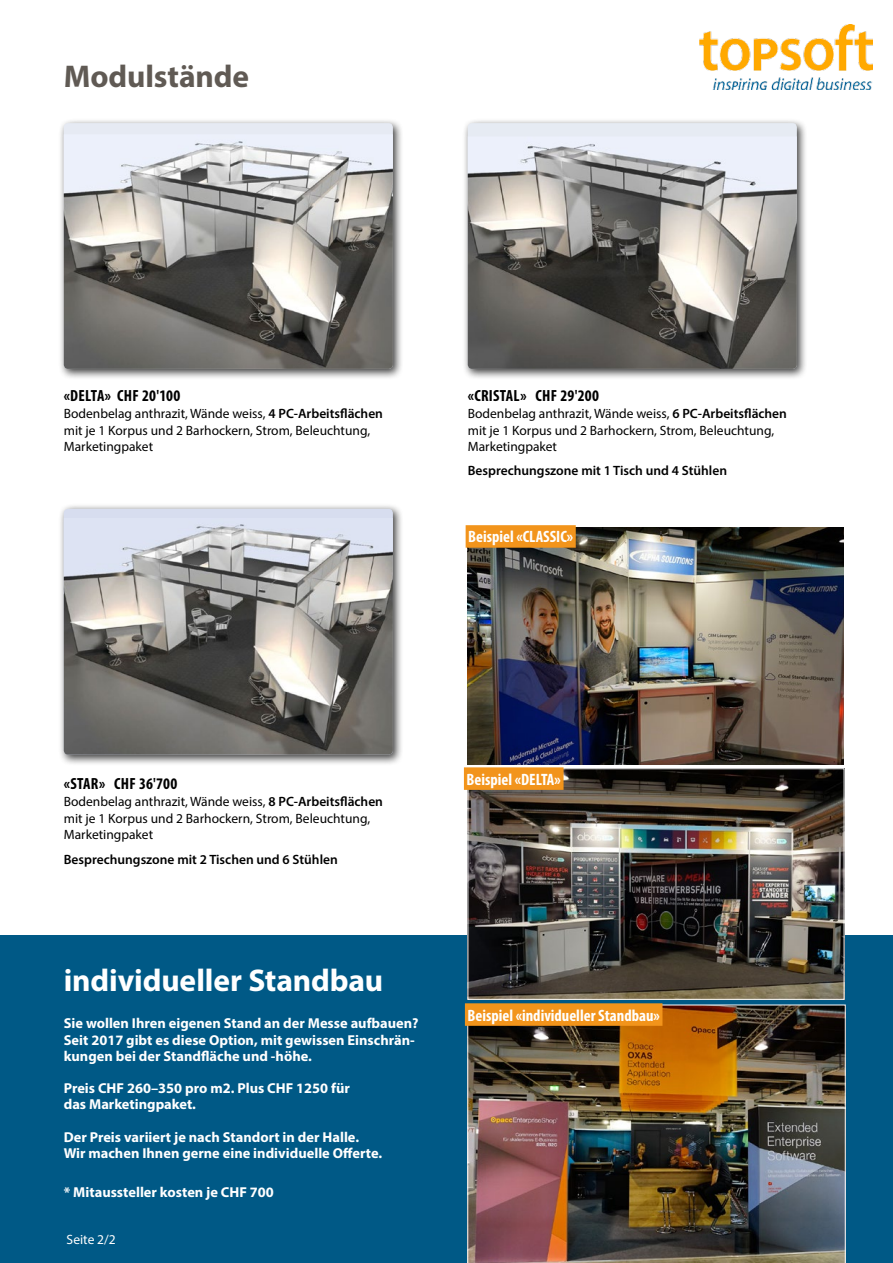
<style>
.page{position:relative;width:893px;height:1263px;background:#fff}
.page>*{position:absolute;margin:0;border:0;box-sizing:border-box;transform-origin:0 0}
.t1{font:700 31.5px "Myriad Pro";letter-spacing:-.005em;color:#fff}
.t2{font:700 31.5px "Myriad Pro";letter-spacing:-.005em;color:#605a54}
.t3{font:700 condensed 16.5px "Myriad Pro";color:#fff}
.t4{font:700 condensed 16.2px "Myriad Pro";letter-spacing:.015em;color:#000}
.t5{font:700 14.4px/16.2px "Myriad Pro";color:#fff}
.t6{font:13.5px/16.2px "Myriad Pro";color:#000}
.t7{font:600 13.5px "Myriad Pro";color:#000}
.t8{font:13.5px "Myriad Pro";color:#fff}
.s1{font-weight:600}
</style>
<div class="page">
<img style="left:468px;top:528px;width:375px;height:236px">
<div style="left:0;top:935px;width:893px;height:328px;background:#005986"></div>
<div style="left:59px;top:504px;width:345px;height:262px;background:#000;opacity:.75"></div>
<div style="left:64px;top:509px;width:329px;height:246px;background:#d7ddef;border-radius:4px"></div>
<img style="left:64px;top:524px;width:329px;height:231px">
<div style="left:466px;top:525px;width:110px;height:23px;background:#f2941b"></div>
<div style="left:59px;top:118px;width:345px;height:262px;background:#000;opacity:.75"></div>
<div style="left:64px;top:123px;width:329px;height:246px;background:#e6eaf3;border-radius:4px"></div>
<img style="left:64px;top:135px;width:329px;height:234px">
<div style="left:462px;top:118px;width:346px;height:262px;background:#000;opacity:.75"></div>
<div style="left:468px;top:123px;width:329px;height:246px;background:#e6ebf3;border-radius:4px"></div>
<img style="left:468px;top:138px;width:329px;height:231px">
<img style="left:699px;top:25px;width:174px;height:65px">
<img style="left:467px;top:1005px;width:378px;height:258px">
<img style="left:470px;top:770px;width:372px;height:227px">
<div style="left:464px;top:767px;width:100px;height:23px;background:#f2941b"></div>
<div style="left:465px;top:1003px;width:197px;height:23px;background:#f2941b"></div>
<h1 class="t2" style="left:64px;top:56px;width:187px">Modulstände</h1>
<p class="t4" style="left:64px;top:385px;width:118px">«DELTA» CHF 20'100</p>
<p class="t6" style="left:64px;top:406px;width:321px">Bodenbelag anthrazit, Wände weiss, <span class="s1">4 PC-Arbeitsflächen </span>mit je 1 Korpus und 2 Barhockern, Strom, Beleuchtung,<br>Marketingpaket</p>
<p class="t4" style="left:468px;top:385px;width:133px">«CRISTAL» CHF 29'200</p>
<p class="t6" style="left:468px;top:405px;width:321px">Bodenbelag anthrazit, Wände weiss, <span class="s1">6 PC-Arbeitsflächen </span>mit je 1 Korpus und 2 Barhockern, Strom, Beleuchtung,<br>Marketingpaket</p>
<p class="t7" style="left:468px;top:462px;width:261px">Besprechungszone mit 1 Tisch und 4 Stühlen</p>
<p class="t3" style="left:468px;top:527px;width:106px">Beispiel «CLASSIC»</p>
<p class="t4" style="left:64px;top:773px;width:115px">«STAR» CHF 36'700</p>
<p class="t6" style="left:64px;top:793px;width:321px">Bodenbelag anthrazit, Wände weiss, <span class="s1">8 PC-Arbeitsflächen </span>mit je 1 Korpus und 2 Barhockern, Strom, Beleuchtung,<br>Marketingpaket</p>
<p class="t7" style="left:64px;top:850px;width:276px">Besprechungszone mit 2 Tischen und 6 Stühlen</p>
<h1 class="t1" style="left:64px;top:959px;width:321px">individueller Standbau</h1>
<p class="t5" style="left:64px;top:1015px;width:356px">Sie wollen Ihren eigenen Stand an der Messe aufbauen?<br>Seit 2017 gibt es diese Option, mit gewissen Einschrän&shy;kungen bei der Standfläche und -höhe.</p>
<p class="t5" style="left:64px;top:1080px;width:288px">Preis CHF 260–350 pro m2. Plus CHF 1250 für das Marketingpaket.</p>
<p class="t5" style="left:64px;top:1128px;width:320px">Der Preis variiert je nach Standort in der Halle.<br>Wir machen Ihnen gerne eine individuelle Offerte.</p>
<p class="t5" style="left:64px;top:1183px;width:212px">* Mitaussteller kosten je CHF 700</p>
<p class="t8" style="left:67px;top:1231px;width:51px">Seite 2/2</p>
<p class="t3" style="left:467px;top:769px;width:96px">Beispiel «DELTA»</p>
<p class="t3" style="left:468px;top:1005px;width:194px">Beispiel «individueller Standbau»</p>
</div>
